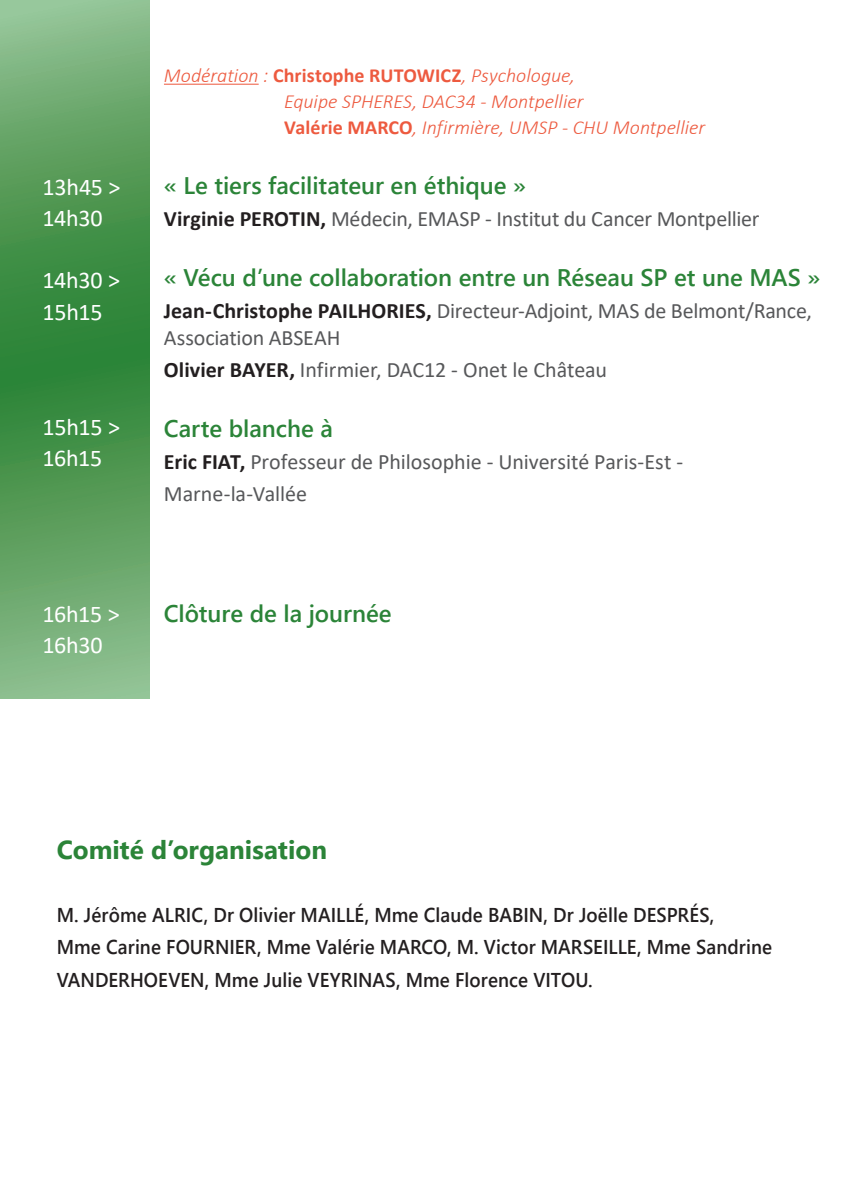
<style>
.page{position:relative;width:851px;height:1191px;background:#fff}
.page>*{position:absolute;margin:0;border:0;box-sizing:border-box;transform-origin:0 0}
.t1{font:700 26px "Segoe UI";color:#2b8438}
.t2{font:600 24px "Segoe UI";letter-spacing:-.005em;color:#2b8438}
.t3{font:24px/31.2px "Calibri";letter-spacing:-.01em;color:#fff}
.t4{font:22px/26.4px "Calibri";letter-spacing:-.005em;color:#57585a}
.t5{font:600 20px/32px "Segoe UI";letter-spacing:.005em;color:#231f20;scale:.94 1}
.t6{font:italic 300 20px/26px "Calibri";color:#ed5a3f}
.s1{font-weight:700;font-style:normal}
.s2{font-weight:700;color:#231f20}
</style>
<div class="page">
<svg style="left:0;top:0;width:150px;height:698px;background:#5a9f5e"></svg>
<hr style="left:164px;top:84px;width:95px;height:1px;background:#ed5a3f">
<p class="t3" style="left:43px;top:171px;width:79px">13h45 &gt;<br>14h30</p>
<p class="t3" style="left:43px;top:264px;width:79px">14h30 &gt;<br>15h15</p>
<p class="t3" style="left:43px;top:411px;width:79px">15h15 &gt;<br>16h15</p>
<p class="t3" style="left:43px;top:598px;width:79px">16h15 &gt;<br>16h30</p>
<p class="t6" style="left:284px;top:62px;width:422px;text-indent:-120px">Modération : <span class="s1">Christophe RUTOWICZ</span>, Psychologue,<br>Equipe SPHERES, DAC34 - Montpellier<br><span class="s1">Valérie MARCO</span>, Infirmière, UMSP - CHU Montpellier</p>
<p class="t2" style="left:164px;top:163px;width:363px">« Le tiers facilitateur en éthique »</p>
<p class="t4" style="left:164px;top:205px;width:597px"><span class="s2">Virginie PEROTIN,</span> Médecin, EMASP - Institut du Cancer Montpellier</p>
<p class="t2" style="left:164px;top:255px;width:657px">« Vécu d’une collaboration entre un Réseau SP et une MAS »</p>
<p class="t4" style="left:164px;top:297px;width:649px"><span class="s2">Jean-Christophe PAILHORIES,</span> Directeur-Adjoint, MAS de Belmont/Rance,<br>Association ABSEAH</p>
<p class="t4" style="left:164px;top:356px;width:444px"><span class="s2">Olivier BAYER,</span> Infirmier, DAC12 - Onet le Château</p>
<p class="t2" style="left:164px;top:406px;width:170px">Carte blanche à</p>
<p class="t4" style="left:164px;top:445px;width:520px;line-height:32px"><span class="s2">Eric FIAT,</span> Professeur de Philosophie - Université Paris-Est -<br>Marne-la-Vallée</p>
<p class="t2" style="left:164px;top:591px;width:229px">Clôture de la journée</p>
<p class="t1" style="left:57px;top:825px;width:272px">Comité d’organisation</p>
<p class="t5" style="left:57px;top:897px;width:762px">M. Jérôme ALRIC, Dr Olivier MAILLÉ, Mme Claude BABIN, Dr Joëlle DESPRÉS,<br>Mme Carine FOURNIER, Mme Valérie MARCO, M. Victor MARSEILLE, Mme Sandrine<br>VANDERHOEVEN, Mme Julie VEYRINAS, Mme Florence VITOU.</p>
</div>
